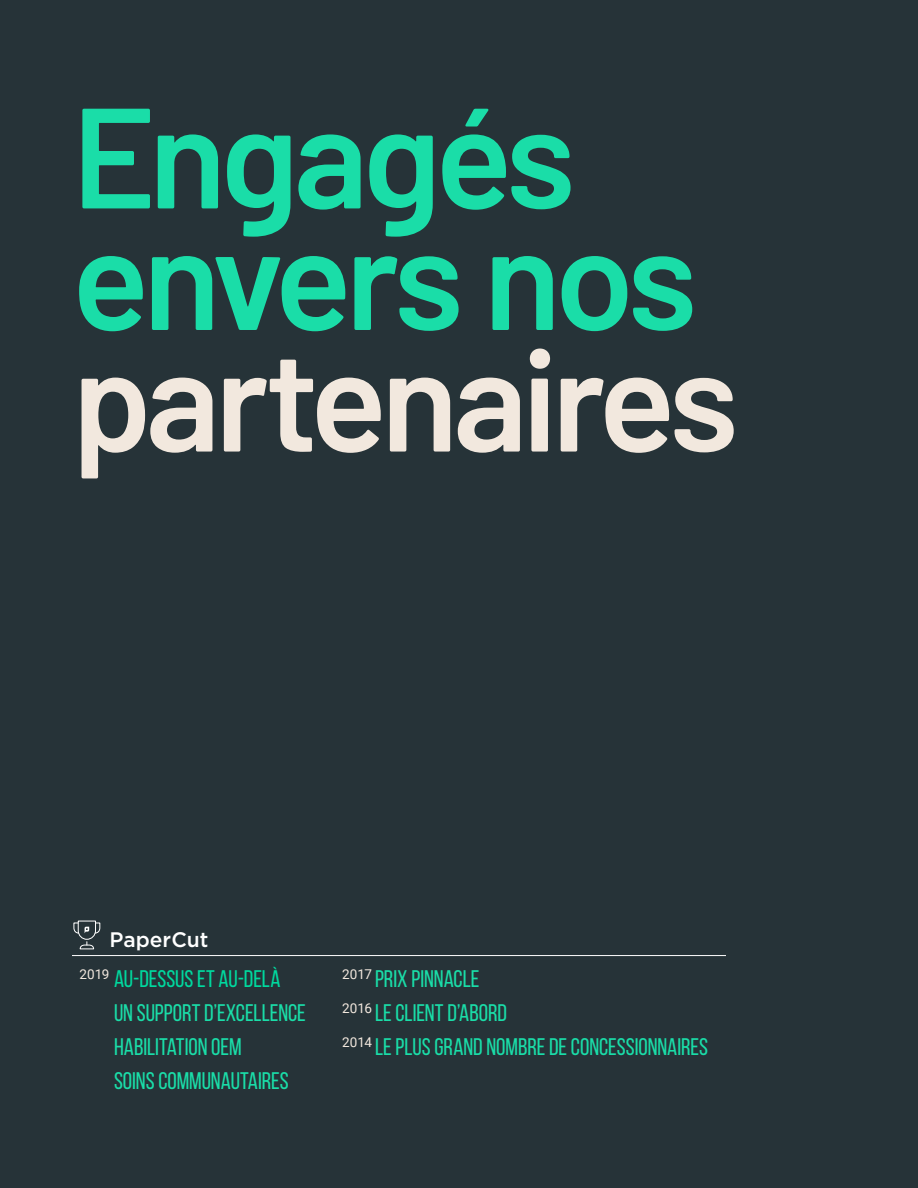
<style>
.page{position:relative;width:918px;height:1188px;background:#263338}
.page>*{position:absolute;margin:0;border:0;box-sizing:border-box;transform-origin:0 0}
.t1{font:600 142.5px/121.5px "Barlow";letter-spacing:-.04em;color:#1adda8}
.t2{font:600 142.5px "Barlow";letter-spacing:-.045em;color:#f2e8de}
.t3{font:24px/33.9px "Bebas Neue";color:#1adda8}
.t4{font:24px "Bebas Neue";color:#00d99e}
.t5{font:500 21px "Gotham HTF";color:#fff}
.t6{font:13.5px "Roboto";color:#f2e8de}
</style>
<div class="page">
<hr style="left:72px;top:955px;width:654px;height:1px;background:#fff">
<svg style="left:73px;top:920px;width:28px;height:30px"></svg>
<h1 class="t1" style="left:72px;top:85px;width:627px">Engagés envers nos</h1>
<h1 class="t2" style="left:72px;top:296px;width:668px">partenaires</h1>
<p class="t5" style="left:110px;top:928px;width:100px">PaperCut</p>
<p class="t4" style="left:80px;top:966px;width:202px"><sup>2019</sup> AU-DESSUS ET AU-DELÀ</p>
<p class="t6" style="left:342px;top:965px;width:31px">2017</p>
<p class="t6" style="left:342px;top:999px;width:31px">2016</p>
<p class="t6" style="left:342px;top:1033px;width:31px">2014</p>
<p class="t3" style="left:375px;top:962px;width:134px">PRIX PINNACLE<br>LE CLIENT D’ABORD</p>
<p class="t3" style="left:114px;top:996px;width:193px">UN SUPPORT D’EXCELLENCE</p>
<p class="t3" style="left:114px;top:1029px;width:129px">HABILITATION OEM</p>
<p class="t3" style="left:375px;top:1029px;width:335px">LE PLUS GRAND NOMBRE DE CONCESSIONNAIRES</p>
<p class="t3" style="left:114px;top:1063px;width:176px">SOINS COMMUNAUTAIRES</p>
</div>
